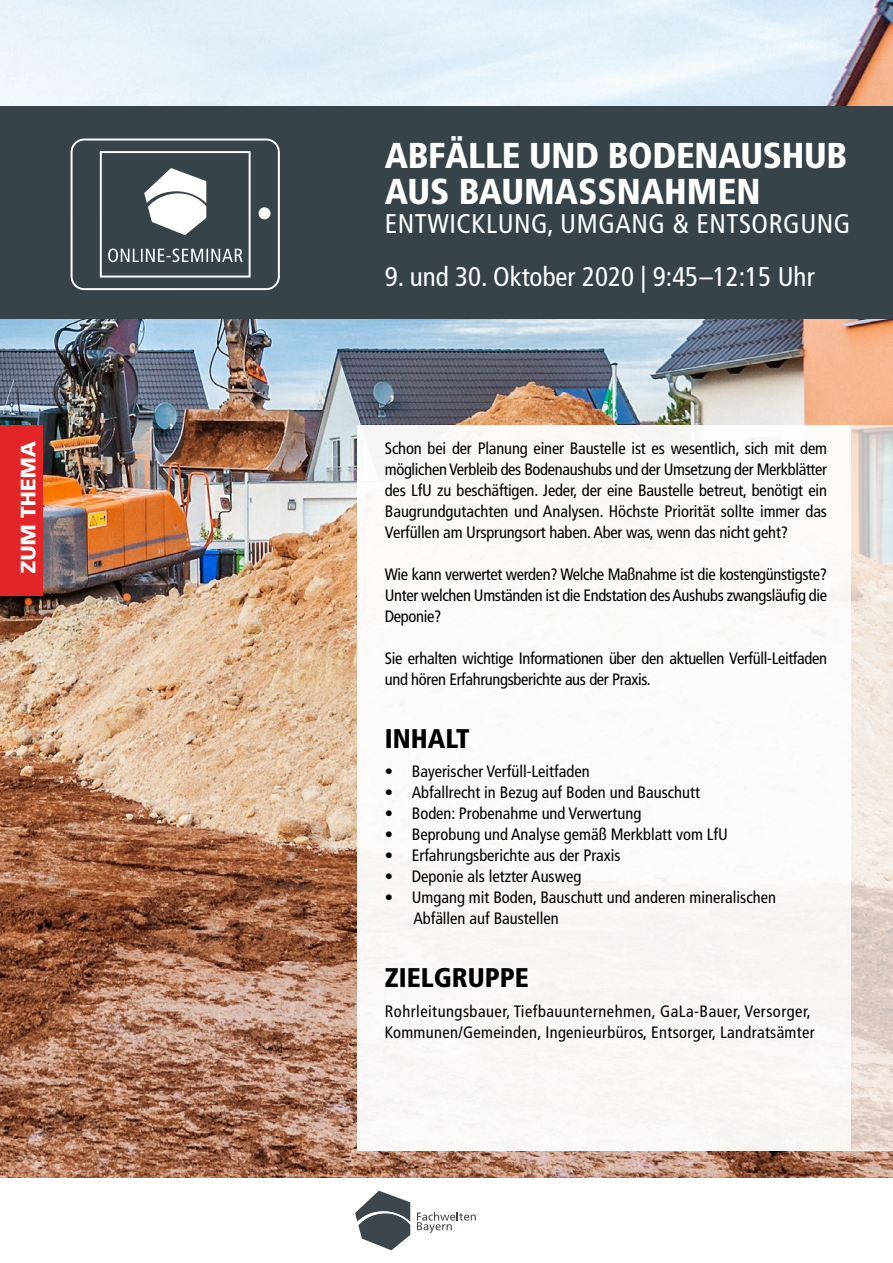
<style>
.page{position:relative;width:893px;height:1263px;background:#fff}
.page>*{position:absolute;margin:0;border:0;box-sizing:border-box;transform-origin:0 0}
.t1{font:900 condensed 36px/36px "Frutiger";letter-spacing:-.01em;color:#fff}
.t2{font:condensed 27px "Frutiger";color:#fff}
.t3{font:condensed 27px "Frutiger";letter-spacing:.02em;color:#fff}
.t4{font:900 condensed 27px "Frutiger";color:#000}
.t5{font:condensed 16.5px/21px "Frutiger";color:#000;text-align:justify}
.t6{font:condensed 16.5px/21px "Frutiger";letter-spacing:.02em;color:#000}
.t7{font:condensed 16.5px/21px "Frutiger";letter-spacing:-.02em;color:#000}
</style>
<div class="page">
<img style="left:0;top:0;width:893px;height:1178px">
<svg style="left:850px;top:425px;width:43px;height:725px;background:#e9dfd8"></svg>
<div style="left:357px;top:425px;width:493px;height:725px;background:#fcf9f8"></div>
<div style="left:0;top:425px;width:43px;height:170px;background:#e42528"></div>
<svg style="left:21px;top:441px;width:15px;height:132px"></svg>
<svg style="left:417px;top:1212px;width:59px;height:21px"></svg>
<svg style="left:355px;top:1191px;width:55px;height:59px"></svg>
<div style="left:0;top:106px;width:893px;height:213px;background:#384249"></div>
<svg style="left:70px;top:138px;width:210px;height:153px"></svg>
<h1 class="t1" style="left:385px;top:138px;width:464px">ABFÄLLE UND BODENAUSHUB<br>AUS BAUMASSNAHMEN</h1>
<h2 class="t3" style="left:385px;top:208px;width:467px">ENTWICKLUNG, UMGANG &amp; ENTSORGUNG</h2>
<h2 class="t2" style="left:385px;top:260px;width:431px">9. und 30. Oktober 2020 | 9:45–12:15 Uhr</h2>
<p class="t5" style="left:385px;top:437px;width:444px">Schon bei der Planung einer Baustelle ist es wesentlich, sich mit dem möglichen Verbleib des Bodenaushubs und der Umsetzung der Merkblätter des LfU zu beschäftigen. Jeder, der eine Baustelle betreut, benötigt ein Baugrundgutachten und Analysen. Höchste Priorität sollte immer das Verfüllen am Ursprungsort haben. Aber was, wenn das nicht geht?</p>
<p class="t5" style="left:385px;top:563px;width:444px">Wie kann verwertet werden? Welche Maßnahme ist die kostengünstigste?<br>Unter welchen Umständen ist die Endstation des Aushubs zwangsläufig die Deponie?</p>
<p class="t7" style="left:385px;top:647px;width:444px">Sie erhalten wichtige Informationen über den aktuellen Verfüll-Leitfaden und hören Erfahrungsberichte aus der Praxis.</p>
<h2 class="t4" style="left:385px;top:722px;width:86px">INHALT</h2>
<p class="t5" style="left:385px;top:761px;width:206px">• Bayerischer Verfüll-Leitfaden</p>
<p class="t5" style="left:385px;top:782px;width:317px">• Abfallrecht in Bezug auf Boden und Bauschutt</p>
<p class="t5" style="left:385px;top:803px;width:258px">• Boden: Probenahme und Verwertung</p>
<p class="t5" style="left:385px;top:824px;width:345px">• Beprobung und Analyse gemäß Merkblatt vom LfU</p>
<p class="t5" style="left:385px;top:845px;width:237px">• Erfahrungsberichte aus der Praxis</p>
<p class="t5" style="left:385px;top:866px;width:198px">• Deponie als letzter Ausweg</p>
<p class="t5" style="left:413px;top:887px;width:364px;text-indent:-28px">• Umgang mit Boden, Bauschutt und anderen mineralischen<br>Abfällen auf Baustellen</p>
<h2 class="t4" style="left:385px;top:961px;width:146px">ZIELGRUPPE</h2>
<p class="t6" style="left:385px;top:1000px;width:431px">Rohrleitungsbauer, Tiefbauunternehmen, GaLa-Bauer, Versorger,<br>Kommunen/Gemeinden, Ingenieurbüros, Entsorger, Landratsämter</p>
</div>
